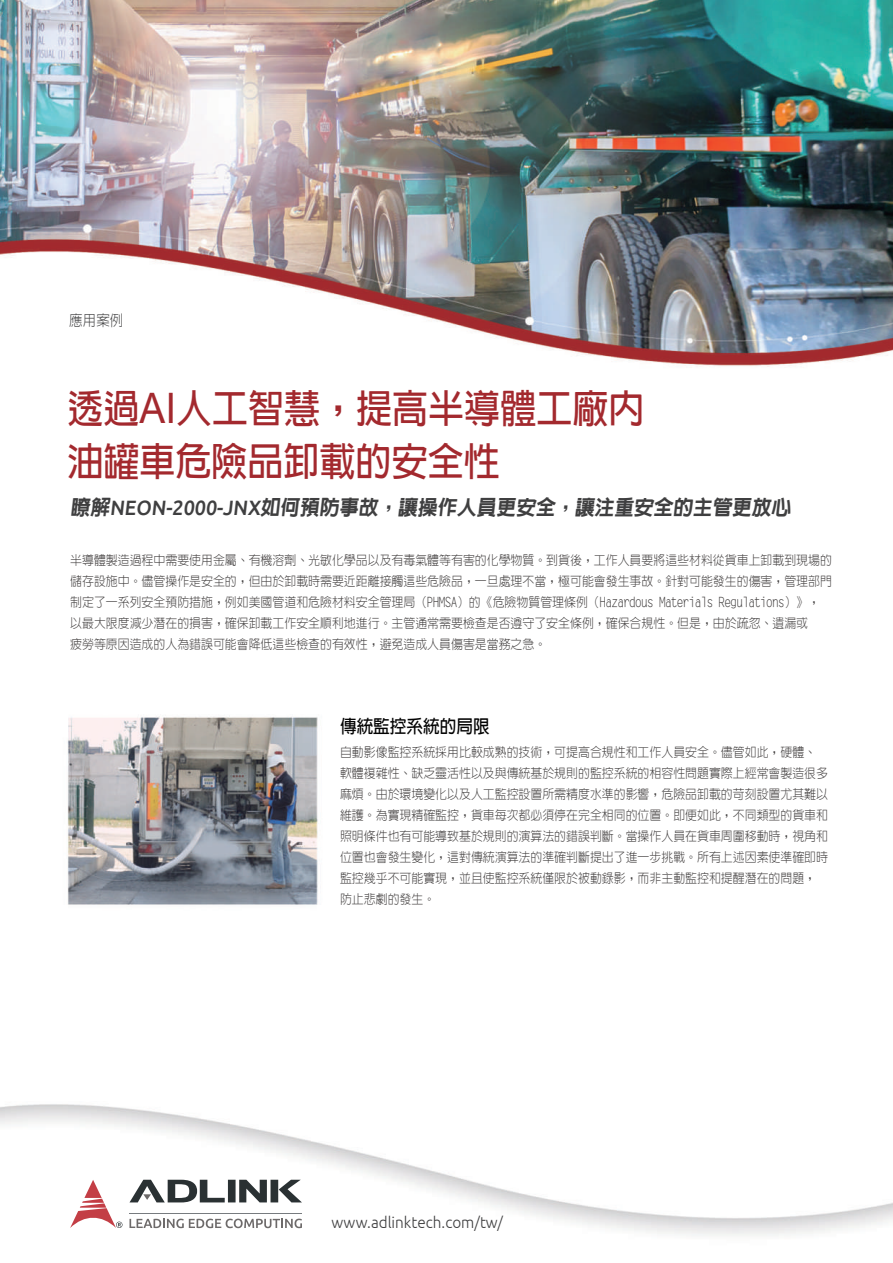
<style>
.page{position:relative;width:893px;height:1263px;background:#fff}
.page>*{position:absolute;margin:0;border:0;box-sizing:border-box;transform-origin:0 0}
.t1{font:700 39px/52.5px "AR New Hei B5";color:#a3292e;scale:.92 1}
.t2{font:800 20.85px "AR New Hei B5";color:#3f3f40;scale:.95 1}
.t3{font:700 18px "AR New Hei B5";color:#030303;scale:.92 1}
.t4{font:300 15.9px "Ubuntu";color:#3f3f40}
.t5{font:300 15px "AR New Hei B5";color:#3f3f40;scale:.9 1}
.t6{font:300 12.9px/21px "AR New Hei B5";color:#3e3b3b;scale:.92 1}
.s1{font-family:"Arial";font-weight:400;font-size:42px}
.s2{font-family:"Ubuntu";font-weight:500}
</style>
<div class="page">
<img style="left:0;top:0;width:893px;height:1236px">
<svg style="left:129px;top:1218px;width:173px;height:10px"></svg>
<svg style="left:129px;top:1180px;width:173px;height:22px"></svg>
<hr style="left:129px;top:1214px;width:173px;height:1px;background:#777b7f">
<svg style="left:70px;top:1180px;width:52px;height:48px"></svg>
<p class="t5" style="left:69px;top:313px;width:62px">應用案例</p>
<h1 class="t1" style="left:67px;top:382px;width:629px">透過<span class="s1">AI</span>人工智慧，提高半導體工廠內油罐車危險品卸載的安全性</h1>
<h2 class="t2" style="left:70px;top:497px;width:762px">瞭解<span class="s2">NEON-2000-JNX</span>如何預防事故，讓操作人員更安全，讓注重安全的主管更放心</h2>
<p class="t6" style="left:70px;top:550px;width:829px">半導體製造過程中需要使用金屬、有機溶劑、光敏化學品以及有毒氣體等有害的化學物質。到貨後，工作人員要將這些材料從貨車上卸載到現場的儲存設施中。儘管操作是安全的，但由於卸載時需要近距離接觸這些危險品，一旦處理不當，極可能會發生事故。針對可能發生的傷害，管理部門制定了一系列安全預防措施，例如美國管道和危險材料安全管理局（PHMSA）的《危險物質管理條例（Hazardous Materials Regulations）》，以最大限度減少潛在的損害，確保卸載工作安全順利地進行。主管通常需要檢查是否遵守了安全條例，確保合規性。但是，由於疏忽、遺漏或<br>疲勞等原因造成的人為錯誤可能會降低這些檢查的有效性，避免造成人員傷害是當務之急。</p>
<h3 class="t3" style="left:340px;top:717px;width:164px">傳統監控系統的局限</h3>
<p class="t6" style="left:340px;top:741px;width:532px">自動影像監控系統採用比較成熟的技術，可提高合規性和工作人員安全。儘管如此，硬體、軟體複雜性、缺乏靈活性以及與傳統基於規則的監控系統的相容性問題實際上經常會製造很多麻煩。由於環境變化以及人工監控設置所需精度水準的影響，危險品卸載的苛刻設置尤其難以維護。為實現精確監控，貨車每次都必須停在完全相同的位置。即便如此，不同類型的貨車和照明條件也有可能導致基於規則的演算法的錯誤判斷。當操作人員在貨車周圍移動時，視角和位置也會發生變化，這對傳統演算法的準確判斷提出了進一步挑戰。所有上述因素使準確即時監控幾乎不可能實現，並且使監控系統僅限於被動錄影，而非主動監控和提醒潛在的問題，防止悲劇的發生。</p>
<p class="t4" style="left:331px;top:1212px;width:173px">www.adlinktech.com/tw/</p>
</div>
